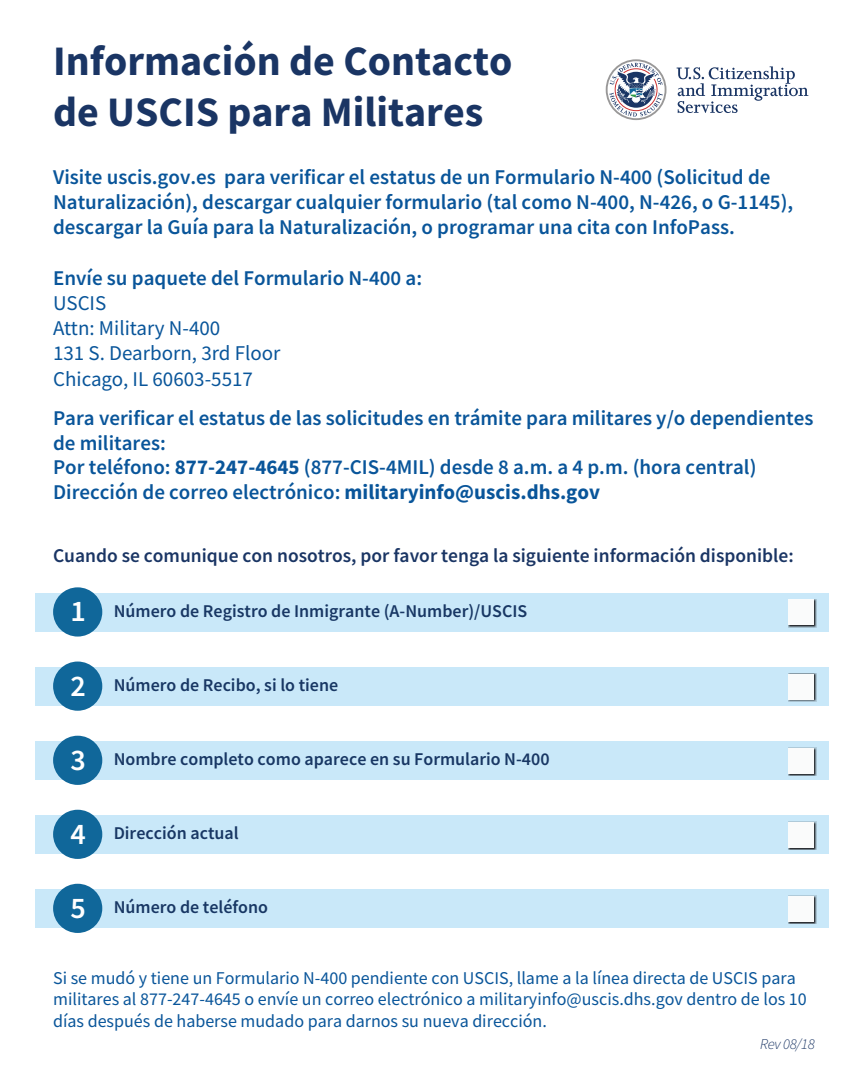
<style>
.page{position:relative;width:864px;height:1080px;background:#fff}
.page>*{position:absolute;margin:0;border:0;box-sizing:border-box;transform-origin:0 0}
.t1{font:700 42px/50.4px "Source Sans Pro";color:#1a3564}
.t2{font:600 21px/24.8px "Source Sans Pro";color:#09559a}
.t3{font:21px/25.2px "Source Sans Pro";color:#09559a}
.t4{font:600 19.5px "Source Sans Pro";color:#1a3564}
.t5{font:18px/21.6px "Source Sans Pro";color:#09559a}
.t6{font:600 18px "Source Sans Pro";color:#183764}
.t7{font:italic 300 15px "Source Sans Pro";letter-spacing:-.02em;color:#1a3564}
.s1{font-weight:700}
.s2{font-size:30px;color:#fff}
</style>
<div class="page">
<div style="left:35px;top:593px;width:794px;height:38px;background:#c9e8f9"></div>
<div style="left:53px;top:587px;width:49px;height:50px;background:#10679a;border-radius:50%"></div>
<svg style="left:788px;top:599px;width:28px;height:29px"></svg>
<div style="left:788px;top:600px;width:26px;height:25px;background:#fafbfb"></div>
<div style="left:35px;top:668px;width:794px;height:38px;background:#c9e8f9"></div>
<div style="left:53px;top:662px;width:49px;height:49px;background:#10679a;border-radius:50%"></div>
<svg style="left:788px;top:674px;width:28px;height:28px"></svg>
<div style="left:788px;top:674px;width:26px;height:25px;background:#fafbfb"></div>
<div style="left:35px;top:742px;width:794px;height:38px;background:#c9e8f9"></div>
<div style="left:53px;top:736px;width:49px;height:49px;background:#10679a;border-radius:50%"></div>
<div style="left:788px;top:748px;width:28px;height:28px;background:#32383c"></div>
<div style="left:788px;top:748px;width:26px;height:26px;background:#fafbfb"></div>
<div style="left:35px;top:816px;width:794px;height:38px;background:#c9e8f9"></div>
<div style="left:53px;top:810px;width:49px;height:49px;background:#10679a;border-radius:50%"></div>
<div style="left:788px;top:822px;width:28px;height:28px;background:#32383c"></div>
<div style="left:788px;top:822px;width:26px;height:26px;background:#fafbfb"></div>
<div style="left:35px;top:890px;width:794px;height:38px;background:#c9e8f9"></div>
<div style="left:53px;top:884px;width:49px;height:49px;background:#10679a;border-radius:50%"></div>
<div style="left:788px;top:896px;width:28px;height:28px;background:#32383c"></div>
<div style="left:788px;top:896px;width:26px;height:26px;background:#fafbfb"></div>
<svg style="left:677px;top:66px;width:131px;height:47px"></svg>
<svg style="left:606px;top:59px;width:61px;height:61px"></svg>
<h1 class="t1" style="left:53px;top:36px;width:461px">Información de Contacto de USCIS para Militares</h1>
<p class="t2" style="left:53px;top:164px;width:742px;line-height:25.2px">Visite uscis.gov.es para verificar el estatus de un Formulario N-400 (Solicitud de<br>Naturalización), descargar cualquier formulario (tal como N-400, N-426, o G-1145), descargar la Guía para la Naturalización, o programar una cita con InfoPass.</p>
<p class="t2" style="left:53px;top:265px;width:371px">Envíe su paquete del Formulario N-400 a:</p>
<p class="t3" style="left:53px;top:290px;width:229px">USCIS<br>Attn: Military N-400<br>131 S. Dearborn, 3rd Floor<br>Chicago, IL 60603-5517</p>
<p class="t2" style="left:53px;top:405px;width:762px">Para verificar el estatus de las solicitudes en trámite para militares y/o dependientes de militares:<br>Por teléfono: <span class="s1">877-247-4645</span> (877-CIS-4MIL) desde 8 a.m. a 4 p.m. (hora central)<br>Dirección de correo electrónico: <span class="s1">militaryinfo@uscis.dhs.gov</span></p>
<p class="t4" style="left:53px;top:543px;width:742px">Cuando se comunique con nosotros, por favor tenga la siguiente información disponible:</p>
<p class="t6" style="left:71px;top:599px;width:458px"><span class="s2">1</span> Número de Registro de Inmigrante (A-Number)/USCIS</p>
<p class="t6" style="left:71px;top:673px;width:269px"><span class="s2">2</span> Número de Recibo, si lo tiene</p>
<p class="t6" style="left:71px;top:747px;width:481px"><span class="s2">3</span> Nombre completo como aparece en su Formulario N-400</p>
<p class="t6" style="left:71px;top:821px;width:170px"><span class="s2">4</span> Dirección actual</p>
<p class="t6" style="left:71px;top:896px;width:199px"><span class="s2">5</span> Número de teléfono</p>
<p class="t5" style="left:53px;top:967px;width:755px">Si se mudó y tiene un Formulario N-400 pendiente con USCIS, llame a la línea directa de USCIS para militares al 877-247-4645 o envíe un correo electrónico a militaryinfo@uscis.dhs.gov dentro de los 10 días después de haberse mudado para darnos su nueva dirección.</p>
<p class="t7" style="left:760px;top:1035px;width:56px">Rev 08/18</p>
</div>
